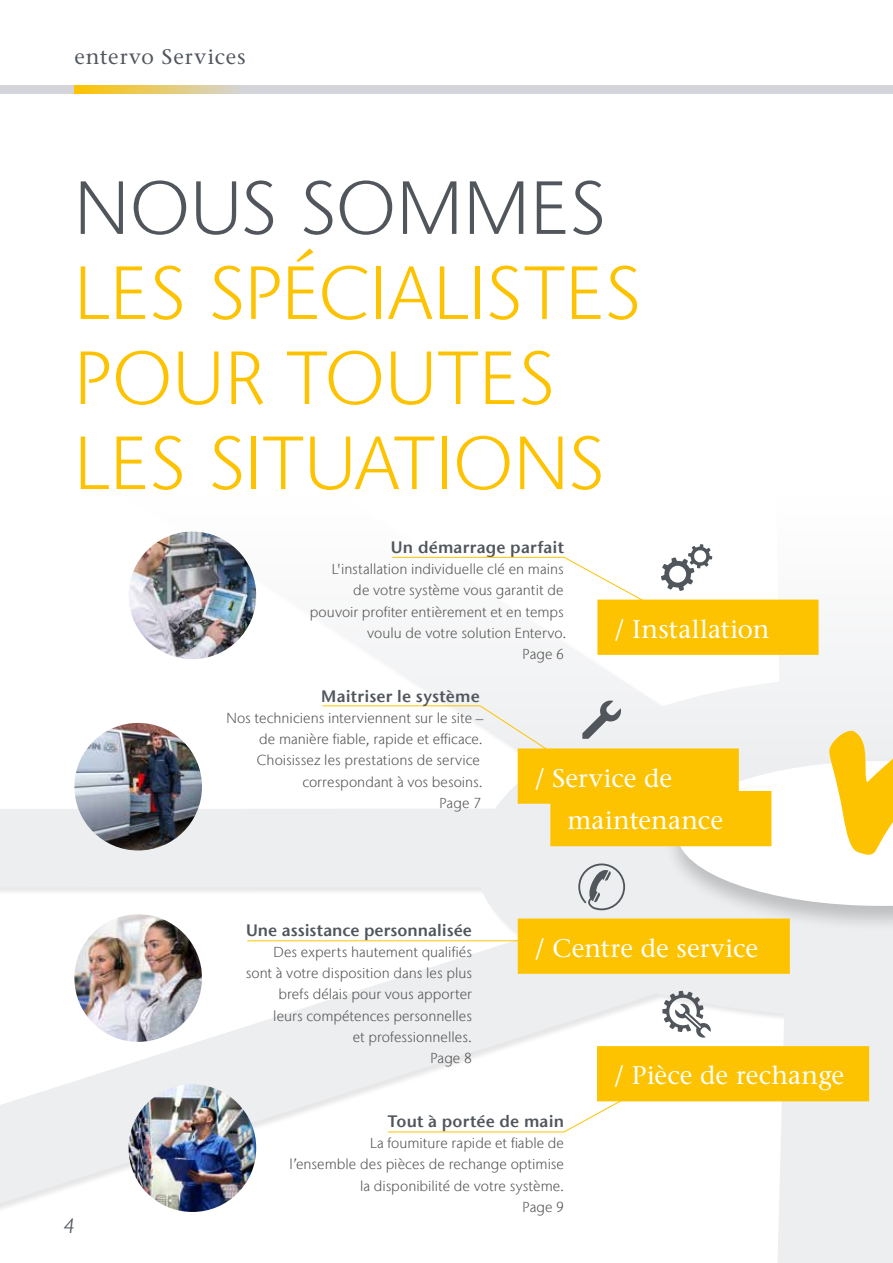
<style>
.page{position:relative;width:893px;height:1263px;background:#fff}
.page>*{position:absolute;margin:0;border:0;box-sizing:border-box;transform-origin:0 0}
.t1{font:300 75px/85.1px "Stone Sans IIITC Com";letter-spacing:.01em;color:#fdc300}
.t2{font:300 75px "Stone Sans IIITC Com";letter-spacing:.01em;color:#51565d}
.t3{font:500 25.5px/42.5px "Stone Serif Std";color:#fff}
.t4{font:500 21px "Stone Serif Std";letter-spacing:.05em;color:#51565d}
.t5{font:300 21px "Stone Sans IIITC Com";color:#51565d}
.t6{font:16.5px "ITC Stone Sans Com Semi";letter-spacing:.005em;color:#51565d}
.t7{font:300 14.4px/21.3px "Stone Sans IIITC Com";letter-spacing:.005em;color:#565655;text-align:right}
</style>
<div class="page">
<svg style="left:0;top:770px;width:893px;height:493px"></svg>
<div style="left:665px;top:759px;width:228px;height:174px;background:#000;opacity:.2"></div>
<img style="left:129px;top:531px;width:127px;height:128px;border-radius:64px">
<img style="left:129px;top:1084px;width:127px;height:128px;border-radius:64px">
<img style="left:74px;top:914px;width:128px;height:128px;border-radius:64px">
<img style="left:74px;top:723px;width:128px;height:127px;border-radius:64px">
<svg style="left:677px;top:650px;width:216px;height:256px"></svg>
<div style="left:597px;top:1046px;width:272px;height:55px;background:#fdc300"></div>
<div style="left:597px;top:600px;width:222px;height:55px;background:#fdc300"></div>
<div style="left:518px;top:918px;width:272px;height:56px;background:#fdc300"></div>
<hr style="left:247px;top:940px;width:284px;height:1px;background:#fdc300">
<svg style="left:322px;top:705px;width:229px;height:48px"></svg>
<svg style="left:387px;top:1093px;width:247px;height:40px"></svg>
<svg style="left:392px;top:557px;width:253px;height:45px"></svg>
<div style="left:518px;top:748px;width:221px;height:56px;background:#fdc300"></div>
<div style="left:550px;top:791px;width:221px;height:55px;background:#fdc300"></div>
<svg style="left:578px;top:863px;width:47px;height:47px;background:#c7c9cd"></svg>
<svg style="left:582px;top:700px;width:40px;height:39px"></svg>
<svg style="left:661px;top:544px;width:51px;height:47px"></svg>
<svg style="left:662px;top:991px;width:49px;height:47px"></svg>
<div style="left:0;top:85px;width:893px;height:9px;background:#d3d5da"></div>
<svg style="left:74px;top:85px;width:163px;height:9px"></svg>
<h3 class="t4" style="left:74px;top:44px;width:173px">entervo Services</h3>
<h1 class="t2" style="left:74px;top:162px;width:533px">NOUS SOMMES</h1>
<h1 class="t1" style="left:74px;top:250px;width:568px">LES SPÉCIALISTES<br>POUR TOUTES<br>LES SITUATIONS</h1>
<p class="t6" style="left:391px;top:537px;width:175px">Un démarrage parfait</p>
<p class="t7" style="left:310px;top:558px;width:258px">L'installation individuelle clé en mains<br>de votre système vous garantit de pouvoir profiter entièrement et en temps voulu de votre solution Entervo.<br>Page 6</p>
<h2 class="t3" style="left:614px;top:608px;width:157px">/ Installation</h2>
<p class="t6" style="left:321px;top:686px;width:160px">Maitriser le système</p>
<p class="t7" style="left:226px;top:707px;width:259px">Nos techniciens interviennent sur le site – de manière fiable, rapide et efficace.<br>Choisissez les prestations de service correspondant à vos besoins.<br>Page 7</p>
<p class="t6" style="left:246px;top:919px;width:227px">Une assistance personnalisée</p>
<p class="t7" style="left:246px;top:941px;width:228px">Des experts hautement qualifiés sont à votre disposition dans les plus brefs délais pour vous apporter leurs compétences personnelles<br>et professionnelles.<br>Page 8</p>
<h2 class="t3" style="left:567px;top:757px;width:157px;text-indent:-33px">/ Service de maintenance</h2>
<h2 class="t3" style="left:535px;top:927px;width:225px">/ Centre de service</h2>
<h2 class="t3" style="left:614px;top:1054px;width:232px">/ Pièce de rechange</h2>
<h3 class="t5" style="left:63px;top:1213px;width:16px">4</h3>
<p class="t6" style="left:388px;top:1111px;width:178px">Tout à portée de main</p>
<p class="t7" style="left:290px;top:1132px;width:276px">La foumiture rapide et fiable de<br>l’ensemble des pièces de rechange optimise la disponibilité de votre système.<br>Page 9</p>
</div>
